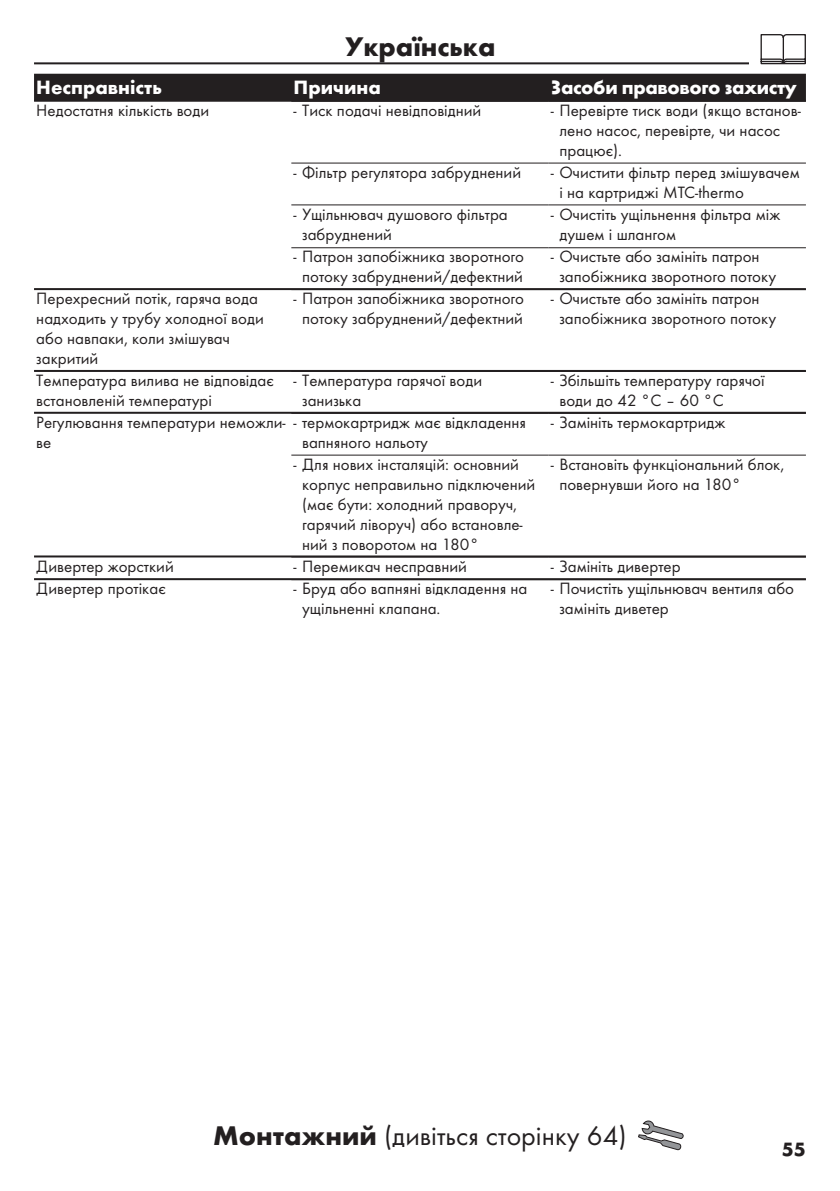
<style>
.page{position:relative;width:840px;height:1191px;background:#fff}
.page>*{position:absolute;margin:0;border:0;box-sizing:border-box;transform-origin:0 0}
.Montage_mit_Symbol_Rechts_UA{font:28px "Futura TOT Boo";color:#231f20}
.Sprache_Rahmenwechsel_2_UA{font:700 28px "Futura TOT";color:#231f20}
.Tabelle_Kopf_UA{font:700 20px "Futura TOT";letter-spacing:-.02em;color:#fff}
.Tabelle_Kopf_UA-2{font:700 20px "Futura TOT";color:#fff}
.t1{font:700 20px "Futura TOT";color:#231f20}
.Tabelle_Spalte_UA{font:17px/20px "Futura TOT Boo";color:#231f20}
.s1{font-family:"Futura TOT";font-weight:700}
</style>
<div class="page">
<hr style="left:34px;top:62px;width:771px;height:2px;background:#231f20">
<div style="left:748px;top:34px;width:68px;height:34px;background:#fff"></div>
<svg style="left:760px;top:34px;width:45px;height:30px"></svg>
<svg style="left:638px;top:1120px;width:45px;height:30px"></svg>
<div style="left:34px;top:74px;width:771px;height:26px;background:#231f20"></div>
<hr style="left:34px;top:100px;width:771px;height:2px;background:#231f20">
<hr style="left:291px;top:163px;width:257px;height:1px;background:#231f20">
<hr style="left:548px;top:163px;width:257px;height:1px;background:#231f20">
<hr style="left:291px;top:204px;width:257px;height:1px;background:#231f20">
<hr style="left:291px;top:247px;width:257px;height:1px;background:#231f20">
<hr style="left:548px;top:204px;width:257px;height:1px;background:#231f20">
<hr style="left:548px;top:247px;width:257px;height:1px;background:#231f20">
<hr style="left:34px;top:288px;width:771px;height:2px;background:#231f20">
<hr style="left:34px;top:370px;width:771px;height:2px;background:#231f20">
<hr style="left:34px;top:412px;width:771px;height:2px;background:#231f20">
<hr style="left:291px;top:454px;width:257px;height:1px;background:#231f20">
<hr style="left:548px;top:454px;width:257px;height:1px;background:#231f20">
<hr style="left:34px;top:555px;width:771px;height:2px;background:#231f20">
<hr style="left:34px;top:578px;width:771px;height:2px;background:#231f20">
<p class="Sprache_Rahmenwechsel_2_UA" style="left:344px;top:29px;width:152px">Українська</p>
<p class="Tabelle_Kopf_UA-2" style="left:36px;top:75px;width:127px">Несправність</p>
<p class="Tabelle_Kopf_UA-2" style="left:293px;top:75px;width:89px">Причина</p>
<p class="Tabelle_Kopf_UA" style="left:550px;top:75px;width:247px">Засоби правового захисту</p>
<p class="Tabelle_Spalte_UA" style="left:36px;top:100px;width:174px">Недостатня кількість води</p>
<p class="Tabelle_Spalte_UA" style="left:293px;top:100px;width:189px">- Тиск подачі невідповідний</p>
<p class="Tabelle_Spalte_UA" style="left:559px;top:100px;width:243px;text-indent:-9px">- Перевірте тиск води (якщо встанов&shy;лено насос, перевірте, чи насос працює).</p>
<p class="Tabelle_Spalte_UA" style="left:293px;top:162px;width:229px">- Фільтр регулятора забруднений</p>
<p class="Tabelle_Spalte_UA" style="left:559px;top:162px;width:242px;text-indent:-9px">- Очистити фільтр перед змішувачем і на картриджі MTC-thermo</p>
<p class="Tabelle_Spalte_UA" style="left:302px;top:204px;width:207px;text-indent:-9px">- Ущільнювач душового фільтра забруднений</p>
<p class="Tabelle_Spalte_UA" style="left:293px;top:247px;width:232px;text-align:center">- Патрон запобіжника зворотного потоку забруднений/дефектний</p>
<p class="Tabelle_Spalte_UA" style="left:559px;top:204px;width:222px;text-indent:-9px">- Очистіть ущільнення фільтра між душем і шлангом</p>
<p class="Tabelle_Spalte_UA" style="left:559px;top:247px;width:218px;text-indent:-9px">- Очистьте або замініть патрон запобіжника зворотного потоку</p>
<p class="Tabelle_Spalte_UA" style="left:36px;top:288px;width:229px">Перехресний потік, гаряча вода надходить у трубу холодної води або навпаки, коли змішувач закритий</p>
<p class="Tabelle_Spalte_UA" style="left:293px;top:288px;width:232px;text-align:center">- Патрон запобіжника зворотного потоку забруднений/дефектний</p>
<p class="Tabelle_Spalte_UA" style="left:559px;top:288px;width:218px;text-indent:-9px">- Очистьте або замініть патрон запобіжника зворотного потоку</p>
<p class="Tabelle_Spalte_UA" style="left:36px;top:370px;width:239px">Температура вилива не відповідає встановленій температурі</p>
<p class="Tabelle_Spalte_UA" style="left:302px;top:370px;width:181px;text-indent:-9px">- Температура гарячої води занизька</p>
<p class="Tabelle_Spalte_UA" style="left:559px;top:370px;width:207px;text-indent:-9px">- Збільшіть температуру гарячої води до 42 °C – 60 °C</p>
<p class="Tabelle_Spalte_UA" style="left:36px;top:412px;width:251px">Регулювання температури неможли&shy;ве</p>
<p class="Tabelle_Spalte_UA" style="left:302px;top:412px;width:225px;text-indent:-9px">- термокартридж має відкладення вапняного нальоту</p>
<p class="Tabelle_Spalte_UA" style="left:550px;top:412px;width:176px">- Замініть термокартридж</p>
<p class="Tabelle_Spalte_UA" style="left:302px;top:454px;width:234px;text-indent:-9px">- Для нових інсталяцій: основний корпус неправильно підключений (має бути: холодний праворуч, гарячий ліворуч) або встановле&shy;ний з поворотом на 180°</p>
<p class="Tabelle_Spalte_UA" style="left:559px;top:454px;width:226px;text-indent:-9px">- Встановіть функціональний блок, повернувши його на 180°</p>
<p class="Tabelle_Spalte_UA" style="left:36px;top:556px;width:139px">Дивертер жорсткий</p>
<p class="Tabelle_Spalte_UA" style="left:293px;top:556px;width:175px">- Перемикач несправний</p>
<p class="Tabelle_Spalte_UA" style="left:550px;top:556px;width:131px">- Замініть дивертер</p>
<p class="Tabelle_Spalte_UA" style="left:36px;top:578px;width:131px">Дивертер протікає</p>
<p class="Tabelle_Spalte_UA" style="left:302px;top:578px;width:227px;text-indent:-9px">- Бруд або вапняні відкладення на ущільненні клапана.</p>
<p class="Tabelle_Spalte_UA" style="left:559px;top:578px;width:236px;text-indent:-9px">- Почистіть ущільнювач вентиля або замініть диветер</p>
<p class="Montage_mit_Symbol_Rechts_UA" style="left:213px;top:1119px;width:415px"><span class="s1">Монтажний</span> (дивіться сторінку 64)</p>
<p class="t1" style="left:781px;top:1136px;width:25px">55</p>
</div>
